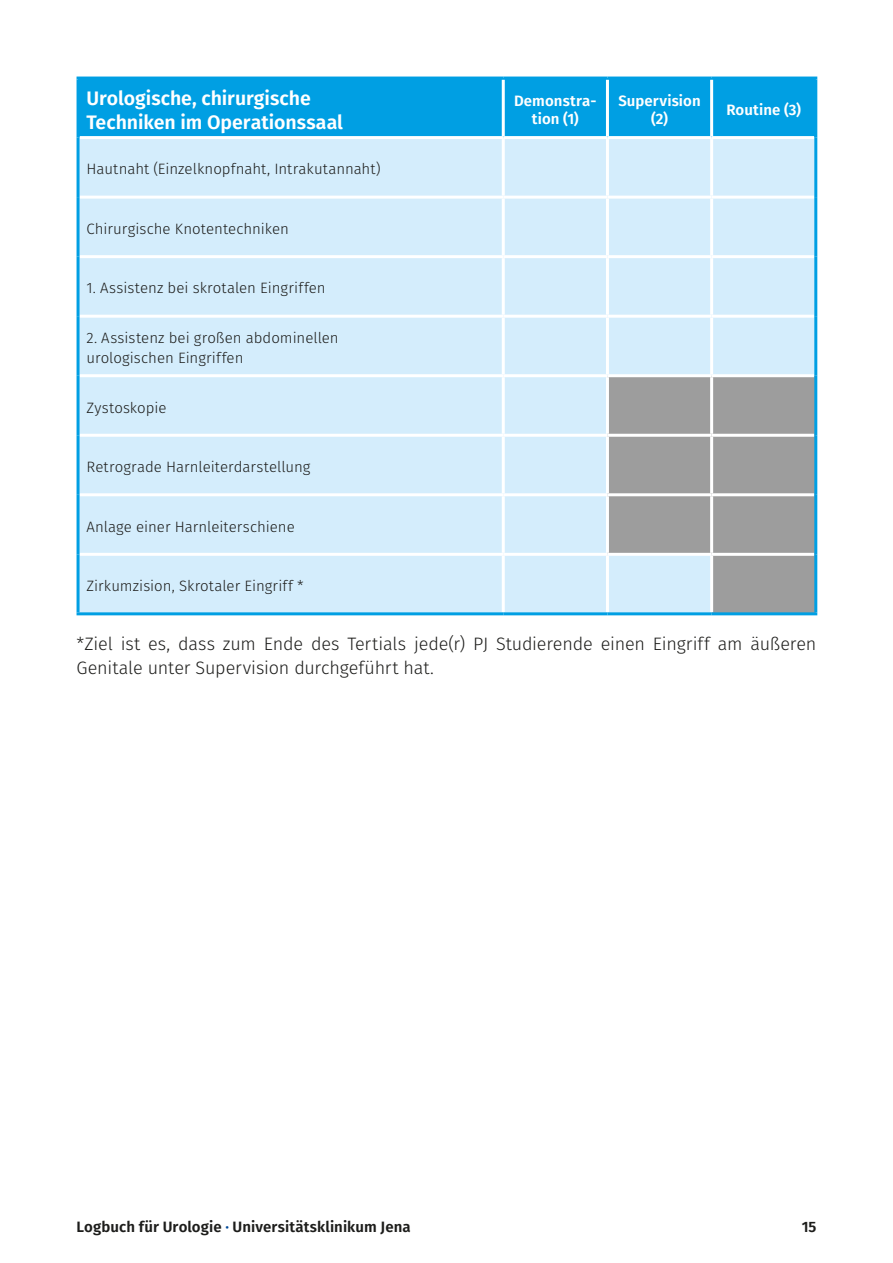
<style>
.page{position:relative;width:893px;height:1263px;background:#fff}
.page>*{position:absolute;margin:0;border:0;box-sizing:border-box;transform-origin:0 0}
.t1{font:600 19.5px/24px "Fira Sans";letter-spacing:-.005em;color:#fff}
.t2{font:300 18px/24px "Fira Sans";letter-spacing:-.01em;color:#1d1d1b}
.t3{font:300 15px/19.5px "Fira Sans";color:#1d1d1b}
.t4{font:600 15px "Fira Sans";letter-spacing:.005em;color:#1d1d1b}
.t5{font:600 15px/18px "Fira Sans";letter-spacing:.005em;color:#fff;text-align:center}
.s1{color:#00499a}
</style>
<div class="page">
<div style="left:80px;top:80px;width:734px;height:56px;background:#009fe3"></div>
<div style="left:80px;top:139px;width:422px;height:473px;background:#d4edfc"></div>
<div style="left:505px;top:139px;width:309px;height:473px;background:#d4edfc"></div>
<svg style="left:609px;top:377px;width:205px;height:235px;background:#a4a7a9"></svg>
<hr style="left:502px;top:80px;width:3px;height:56px;background:#fff">
<hr style="left:606px;top:80px;width:3px;height:56px;background:#fff">
<hr style="left:710px;top:80px;width:3px;height:56px;background:#fff">
<hr style="left:606px;top:139px;width:3px;height:57px;background:#fff">
<hr style="left:710px;top:139px;width:3px;height:57px;background:#fff">
<hr style="left:80px;top:196px;width:423px;height:3px;background:#fff">
<hr style="left:503px;top:196px;width:104px;height:3px;background:#fff">
<hr style="left:607px;top:196px;width:105px;height:3px;background:#fff">
<hr style="left:606px;top:199px;width:3px;height:56px;background:#fff">
<hr style="left:712px;top:196px;width:102px;height:3px;background:#fff">
<hr style="left:710px;top:199px;width:3px;height:56px;background:#fff">
<hr style="left:80px;top:255px;width:423px;height:3px;background:#fff">
<hr style="left:503px;top:255px;width:104px;height:3px;background:#fff">
<hr style="left:607px;top:255px;width:105px;height:3px;background:#fff">
<hr style="left:606px;top:258px;width:3px;height:57px;background:#fff">
<hr style="left:712px;top:255px;width:102px;height:3px;background:#fff">
<hr style="left:710px;top:258px;width:3px;height:57px;background:#fff">
<hr style="left:80px;top:315px;width:423px;height:3px;background:#fff">
<hr style="left:503px;top:315px;width:104px;height:3px;background:#fff">
<hr style="left:607px;top:315px;width:105px;height:3px;background:#fff">
<hr style="left:606px;top:318px;width:3px;height:56px;background:#fff">
<hr style="left:712px;top:315px;width:102px;height:3px;background:#fff">
<hr style="left:710px;top:318px;width:3px;height:56px;background:#fff">
<hr style="left:80px;top:374px;width:423px;height:3px;background:#fff">
<hr style="left:503px;top:374px;width:104px;height:3px;background:#fff">
<hr style="left:607px;top:374px;width:105px;height:3px;background:#fff">
<hr style="left:606px;top:377px;width:3px;height:57px;background:#fff">
<hr style="left:712px;top:374px;width:102px;height:3px;background:#fff">
<hr style="left:710px;top:377px;width:3px;height:57px;background:#fff">
<hr style="left:80px;top:434px;width:423px;height:3px;background:#fff">
<hr style="left:503px;top:434px;width:104px;height:3px;background:#fff">
<hr style="left:607px;top:434px;width:105px;height:3px;background:#fff">
<hr style="left:606px;top:437px;width:3px;height:56px;background:#fff">
<hr style="left:712px;top:434px;width:102px;height:3px;background:#fff">
<hr style="left:710px;top:437px;width:3px;height:56px;background:#fff">
<hr style="left:80px;top:493px;width:423px;height:3px;background:#fff">
<hr style="left:503px;top:493px;width:104px;height:3px;background:#fff">
<hr style="left:607px;top:493px;width:105px;height:3px;background:#fff">
<hr style="left:606px;top:496px;width:3px;height:57px;background:#fff">
<hr style="left:712px;top:493px;width:102px;height:3px;background:#fff">
<hr style="left:710px;top:496px;width:3px;height:57px;background:#fff">
<hr style="left:80px;top:553px;width:423px;height:3px;background:#fff">
<hr style="left:503px;top:553px;width:104px;height:3px;background:#fff">
<hr style="left:607px;top:553px;width:105px;height:3px;background:#fff">
<hr style="left:606px;top:556px;width:3px;height:56px;background:#fff">
<hr style="left:712px;top:553px;width:102px;height:3px;background:#fff">
<hr style="left:710px;top:556px;width:3px;height:56px;background:#fff">
<hr style="left:77px;top:80px;width:3px;height:58px;background:#009fe3">
<hr style="left:77px;top:77px;width:426px;height:3px;background:#009fe3">
<hr style="left:503px;top:77px;width:104px;height:3px;background:#009fe3">
<hr style="left:607px;top:77px;width:105px;height:3px;background:#009fe3">
<hr style="left:712px;top:77px;width:105px;height:3px;background:#009fe3">
<hr style="left:814px;top:80px;width:3px;height:58px;background:#009fe3">
<hr style="left:77px;top:138px;width:3px;height:59px;background:#009fe3">
<hr style="left:77px;top:197px;width:3px;height:60px;background:#009fe3">
<hr style="left:77px;top:257px;width:3px;height:59px;background:#009fe3">
<hr style="left:77px;top:316px;width:3px;height:60px;background:#009fe3">
<hr style="left:814px;top:138px;width:3px;height:59px;background:#009fe3">
<hr style="left:814px;top:197px;width:3px;height:60px;background:#009fe3">
<hr style="left:814px;top:257px;width:3px;height:59px;background:#009fe3">
<hr style="left:814px;top:316px;width:3px;height:60px;background:#009fe3">
<hr style="left:77px;top:376px;width:3px;height:59px;background:#009fe3">
<hr style="left:77px;top:435px;width:3px;height:60px;background:#009fe3">
<hr style="left:77px;top:495px;width:3px;height:59px;background:#009fe3">
<hr style="left:814px;top:376px;width:3px;height:59px;background:#009fe3">
<hr style="left:814px;top:435px;width:3px;height:60px;background:#009fe3">
<hr style="left:814px;top:495px;width:3px;height:59px;background:#009fe3">
<hr style="left:77px;top:554px;width:3px;height:58px;background:#009fe3">
<hr style="left:77px;top:612px;width:426px;height:3px;background:#009fe3">
<hr style="left:503px;top:612px;width:104px;height:3px;background:#009fe3">
<hr style="left:607px;top:612px;width:105px;height:3px;background:#009fe3">
<hr style="left:814px;top:554px;width:3px;height:58px;background:#009fe3">
<hr style="left:712px;top:612px;width:105px;height:3px;background:#009fe3">
<h1 class="t1" style="left:87px;top:85px;width:258px">Urologische, chirurgische<br>Techniken im Operationssaal</h1>
<p class="t5" style="left:514px;top:91px;width:84px">Demonstra&shy;tion (1)</p>
<p class="t5" style="left:618px;top:91px;width:84px">Supervision (2)</p>
<p class="t5" style="left:726px;top:100px;width:76px">Routine (3)</p>
<p class="t3" style="left:87px;top:159px;width:296px">Hautnaht (Einzelknopfnaht, Intrakutannaht)</p>
<p class="t3" style="left:87px;top:219px;width:204px">Chirurgische Knotentechniken</p>
<p class="t3" style="left:87px;top:278px;width:241px">1. Assistenz bei skrotalen Eingriffen</p>
<p class="t3" style="left:87px;top:328px;width:254px">2. Assistenz bei großen abdominellen urologischen Eingriffen</p>
<p class="t3" style="left:87px;top:397px;width:81px">Zystoskopie</p>
<p class="t3" style="left:87px;top:457px;width:225px">Retrograde Harnleiterdarstellung</p>
<p class="t3" style="left:87px;top:516px;width:210px">Anlage einer Harnleiterschiene</p>
<p class="t3" style="left:87px;top:576px;width:219px">Zirkumzision, Skrotaler Eingriff *</p>
<p class="t2" style="left:77px;top:632px;width:741px">*Ziel ist es, dass zum Ende des Tertials jede(r) PJ Studierende einen Eingriff am äußeren<br>Genitale unter Supervision durchgeführt hat.</p>
<p class="t4" style="left:77px;top:1214px;width:336px">Logbuch für Urologie <span class="s1">·</span> Universitätsklinikum Jena</p>
<p class="t4" style="left:802px;top:1214px;width:16px">15</p>
</div>
